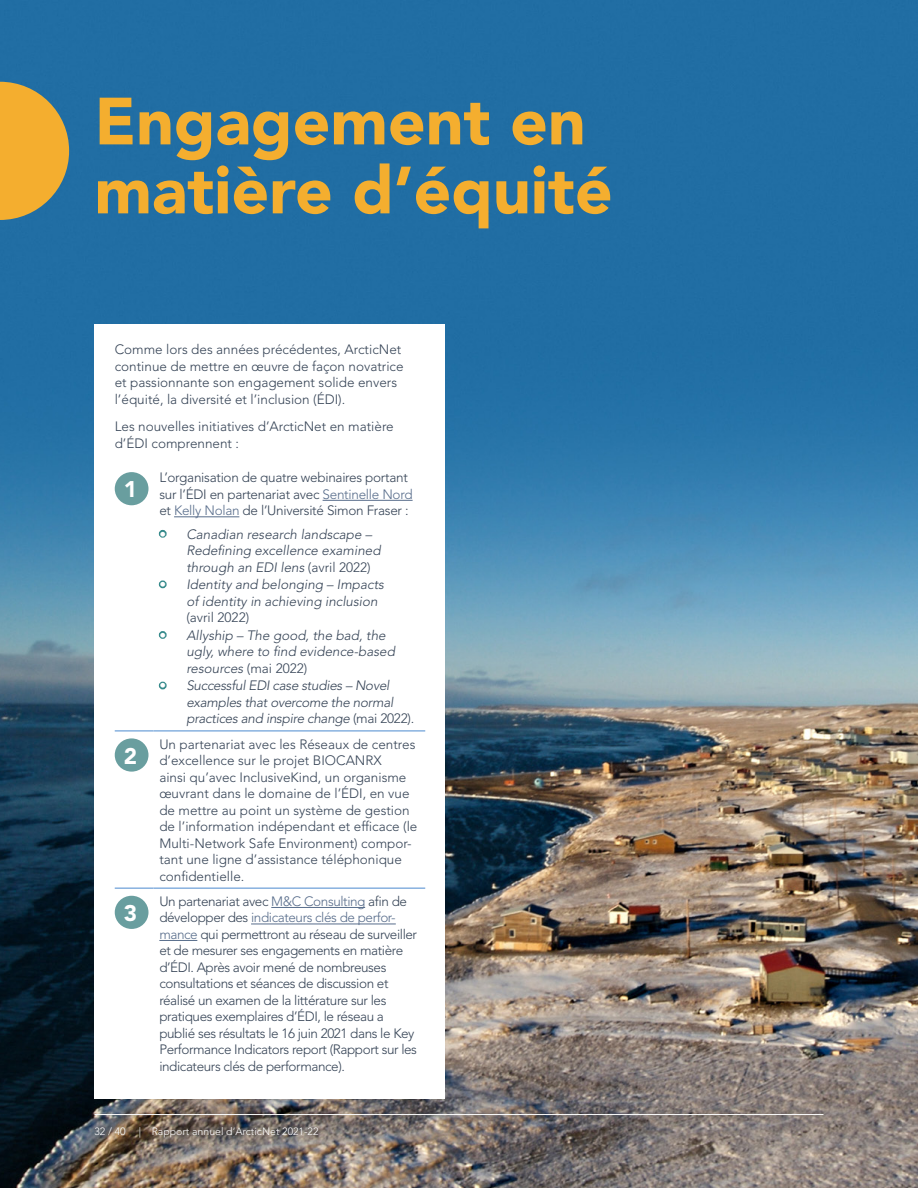
<style>
.page{position:relative;width:918px;height:1188px;background:#fff}
.page>*{position:absolute;margin:0;border:0;box-sizing:border-box;transform-origin:0 0}
.t1{font:900 66px/69px "Avenir LT Std";color:#f4ae2f}
.t2{font:900 22.5px "Avenir LT Std";color:#fff}
.t3{font:300 13.5px/16.5px "Avenir LT Std";color:#354355}
.t4{font:300 13.5px/16.5px "Avenir LT Std";letter-spacing:-.02em;color:#354355}
.t5{font:italic 300 13.5px/16.5px "Avenir LT Std";color:#354355}
.t6{font:italic 300 13.5px/16.5px "Avenir LT Std";letter-spacing:-.02em;color:#354355}
.t7{font:300 10.5px "Avenir LT Std";color:#fff}
.s1{color:#586d8b}
.s2{font-style:normal;color:#34898a}
.s3{font-style:normal}
</style>
<div class="page">
<img style="left:0;top:0;width:918px;height:1188px">
<svg style="left:0;top:82px;width:69px;height:138px"></svg>
<div style="left:94px;top:324px;width:352px;height:775px;background:#fff"></div>
<hr style="left:115px;top:730px;width:38px;height:2px;background:#87b1df">
<hr style="left:153px;top:730px;width:272px;height:2px;background:#87b1df">
<hr style="left:115px;top:887px;width:38px;height:2px;background:#87b1df">
<hr style="left:153px;top:887px;width:272px;height:2px;background:#87b1df">
<div style="left:115px;top:472px;width:33px;height:33px;background:#699e9f;border-radius:50%"></div>
<hr style="left:323px;top:500px;width:90px;height:1px;background:#586d8b">
<hr style="left:174px;top:516px;width:65px;height:1px;background:#586d8b">
<div style="left:115px;top:738px;width:33px;height:34px;background:#699e9f;border-radius:50%"></div>
<div style="left:115px;top:896px;width:33px;height:33px;background:#699e9f;border-radius:50%"></div>
<hr style="left:271px;top:907px;width:94px;height:1px;background:#586d8b">
<hr style="left:251px;top:924px;width:145px;height:1px;background:#586d8b">
<hr style="left:159px;top:940px;width:38px;height:1px;background:#586d8b">
<div style="left:87px;top:1106px;width:744px;height:39px;background:#1d1d1b;opacity:.75"></div>
<hr style="left:94px;top:1114px;width:730px;height:1px;background:#fff">
<h1 class="t1" style="left:94px;top:87px;width:520px">Engagement en matière d’équité</h1>
<p class="t3" style="left:115px;top:342px;width:290px">Comme lors des années précédentes, ArcticNet continue de mettre en œuvre de façon novatrice et passionnante son engagement solide envers l’équité, la diversité et l’inclusion (ÉDI).</p>
<p class="t3" style="left:115px;top:418px;width:281px">Les nouvelles initiatives d’ArcticNet en matière d’ÉDI comprennent :</p>
<h2 class="t2" style="left:124px;top:476px;width:15px">1</h2>
<p class="t4" style="left:159px;top:469px;width:255px">L’organisation de quatre webinaires portant sur l’ÉDI en partenariat avec <span class="s1">Sentinelle Nord </span>et <span class="s1">Kelly Nolan</span> de l’Université Simon Fraser :</p>
<p class="t5" style="left:186px;top:526px;width:196px;text-indent:-27px"><span class="s2">•</span> Canadian research landscape –<br>Redefining excellence examined through an EDI lens <span class="s3">(avril 2022)</span></p>
<p class="t5" style="left:186px;top:576px;width:199px;text-indent:-27px"><span class="s2">•</span> Identity and belonging – Impacts of identity in achieving inclusion</p>
<p class="t3" style="left:186px;top:609px;width:64px">(avril 2022)</p>
<p class="t5" style="left:186px;top:627px;width:210px;text-indent:-27px"><span class="s2">•</span> Allyship – The good, the bad, the ugly, where to find evidence-based resources <span class="s3">(mai 2022)</span></p>
<p class="t6" style="left:186px;top:678px;width:229px;text-indent:-27px"><span class="s2">•</span> Successful EDI case studies – Novel examples that overcome the normal practices and inspire change <span class="s3">(mai 2022).</span></p>
<h2 class="t2" style="left:124px;top:742px;width:15px">2</h2>
<p class="t3" style="left:159px;top:736px;width:260px">Un partenariat avec les Réseaux de centres d’excellence sur le projet BIOCANRX<br>ainsi qu’avec InclusiveKind, un organisme œuvrant dans le domaine de l’ÉDI, en vue de mettre au point un système de gestion de l’information indépendant et efficace (le Multi-Network Safe Environment) compor&shy;tant une ligne d’assistance téléphonique confidentielle.</p>
<h2 class="t2" style="left:124px;top:899px;width:15px">3</h2>
<p class="t4" style="left:159px;top:893px;width:259px">Un partenariat avec <span class="s1">M&amp;C Consulting</span> afin de développer des <span class="s1">indicateurs clés de perfor&shy;mance</span> qui permettront au réseau de surveiller et de mesurer ses engagements en matière d’ÉDI. Après avoir mené de nombreuses consultations et séances de discussion et réalisé un examen de la littérature sur les pratiques exemplaires d’ÉDI, le réseau a publié ses résultats le 16 juin 2021 dans le Key Performance Indicators report (Rapport sur les indicateurs clés de performance).</p>
<p class="t7" style="left:94px;top:1125px;width:33px">32 / 40</p>
<p class="t7" style="left:139px;top:1125px;width:181px">| Rapport annuel d’ArcticNet 2021-22</p>
</div>
